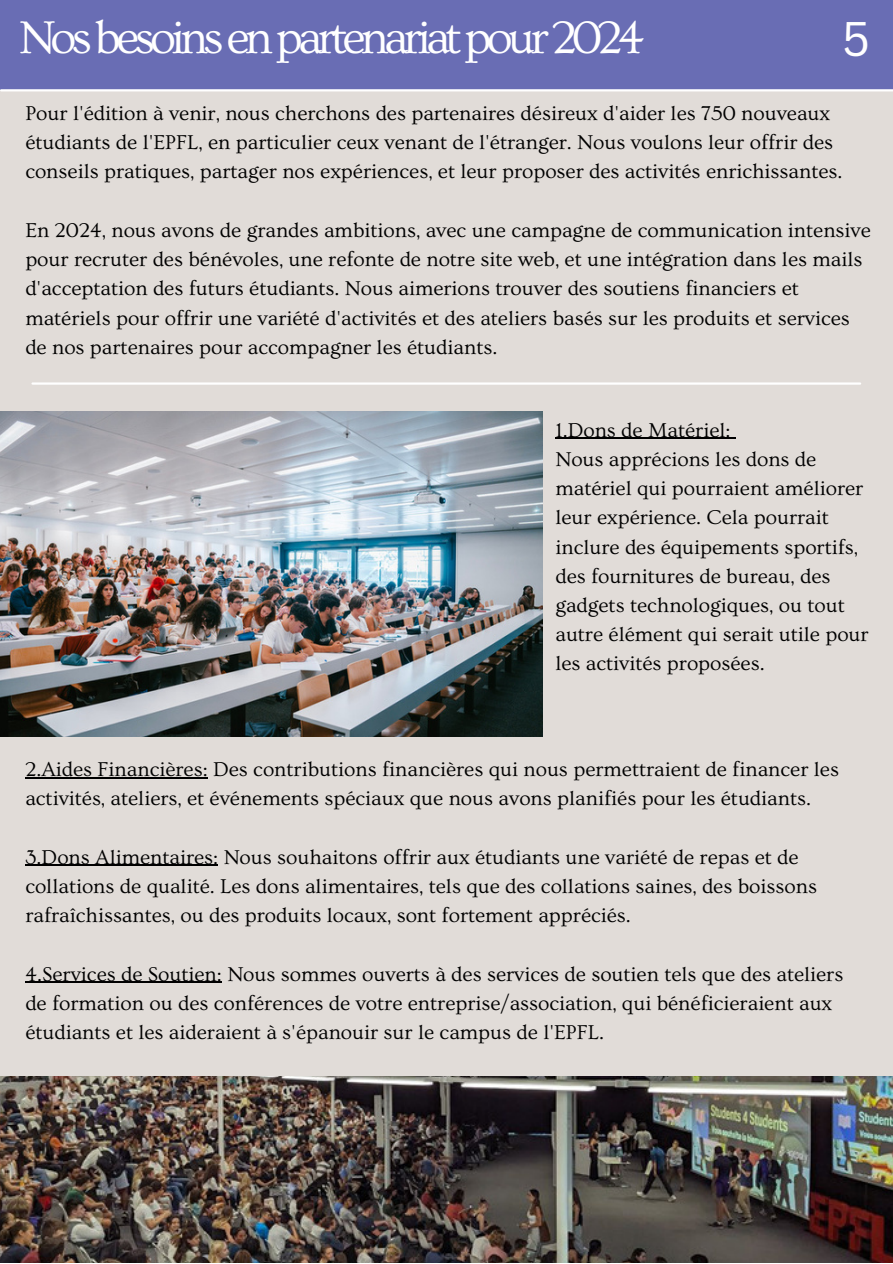
<style>
.page{position:relative;width:893px;height:1264px;background:#fff}
.page>*{position:absolute;margin:0;border:0;box-sizing:border-box;transform-origin:0 0}
.t1{font:48px "Ovo";letter-spacing:-.1em;color:#fff}
.t2{font:47.25px "Canva Sans";color:#fff}
.t3{font:21px/29.2px "Ovo";color:#000}
</style>
<div class="page">
<div style="left:0;top:0;width:892px;height:1262px;background:#e1dcd8"></div>
<div style="left:0;top:0;width:892px;height:89px;background:#696db4"></div>
<hr style="left:1px;top:89px;width:891px;height:2px;background:#fff">
<img style="left:0;top:411px;width:542px;height:325px">
<hr style="left:33px;top:382px;width:827px;height:3px;background:#fff">
<img style="left:0;top:1076px;width:892px;height:186px">
<hr style="left:25px;top:777px;width:183px;height:1px;background:#000">
<hr style="left:25px;top:864px;width:193px;height:2px;background:#000">
<hr style="left:25px;top:981px;width:197px;height:1px;background:#000">
<hr style="left:555px;top:437px;width:175px;height:2px;background:#000">
<p class="t1" style="left:19px;top:12px;width:627px">Nos besoins en partenariat pour 2024</p>
<p class="t2" style="left:842px;top:6px;width:29px">5</p>
<p class="t3" style="left:25px;top:99px;width:818px">Pour l'édition à venir, nous cherchons des partenaires désireux d'aider les 750 nouveaux étudiants de l'EPFL, en particulier ceux venant de l'étranger. Nous voulons leur offrir des conseils pratiques, partager nos expériences, et leur proposer des activités enrichissantes.</p>
<p class="t3" style="left:25px;top:216px;width:847px">En 2024, nous avons de grandes ambitions, avec une campagne de communication intensive pour recruter des bénévoles, une refonte de notre site web, et une intégration dans les mails d'acceptation des futurs étudiants. Nous aimerions trouver des soutiens financiers et matériels pour offrir une variété d'activités et des ateliers basés sur les produits et services de nos partenaires pour accompagner les étudiants.</p>
<p class="t3" style="left:555px;top:415px;width:176px">1.Dons de Matériel:</p>
<p class="t3" style="left:555px;top:445px;width:315px">Nous apprécions les dons de matériel qui pourraient améliorer leur expérience. Cela pourrait inclure des équipements sportifs, des fournitures de bureau, des gadgets technologiques, ou tout autre élément qui serait utile pour les activités proposées.</p>
<p class="t3" style="left:25px;top:755px;width:815px">2.Aides Financières: Des contributions financières qui nous permettraient de financer les activités, ateliers, et événements spéciaux que nous avons planifiés pour les étudiants.</p>
<p class="t3" style="left:25px;top:842px;width:793px">3.Dons Alimentaires: Nous souhaitons offrir aux étudiants une variété de repas et de collations de qualité. Les dons alimentaires, tels que des collations saines, des boissons rafraîchissantes, ou des produits locaux, sont fortement appréciés.</p>
<p class="t3" style="left:25px;top:959px;width:819px">4.Services de Soutien: Nous sommes ouverts à des services de soutien tels que des ateliers de formation ou des conférences de votre entreprise/association, qui bénéficieraient aux étudiants et les aideraient à s'épanouir sur le campus de l'EPFL.</p>
</div>
